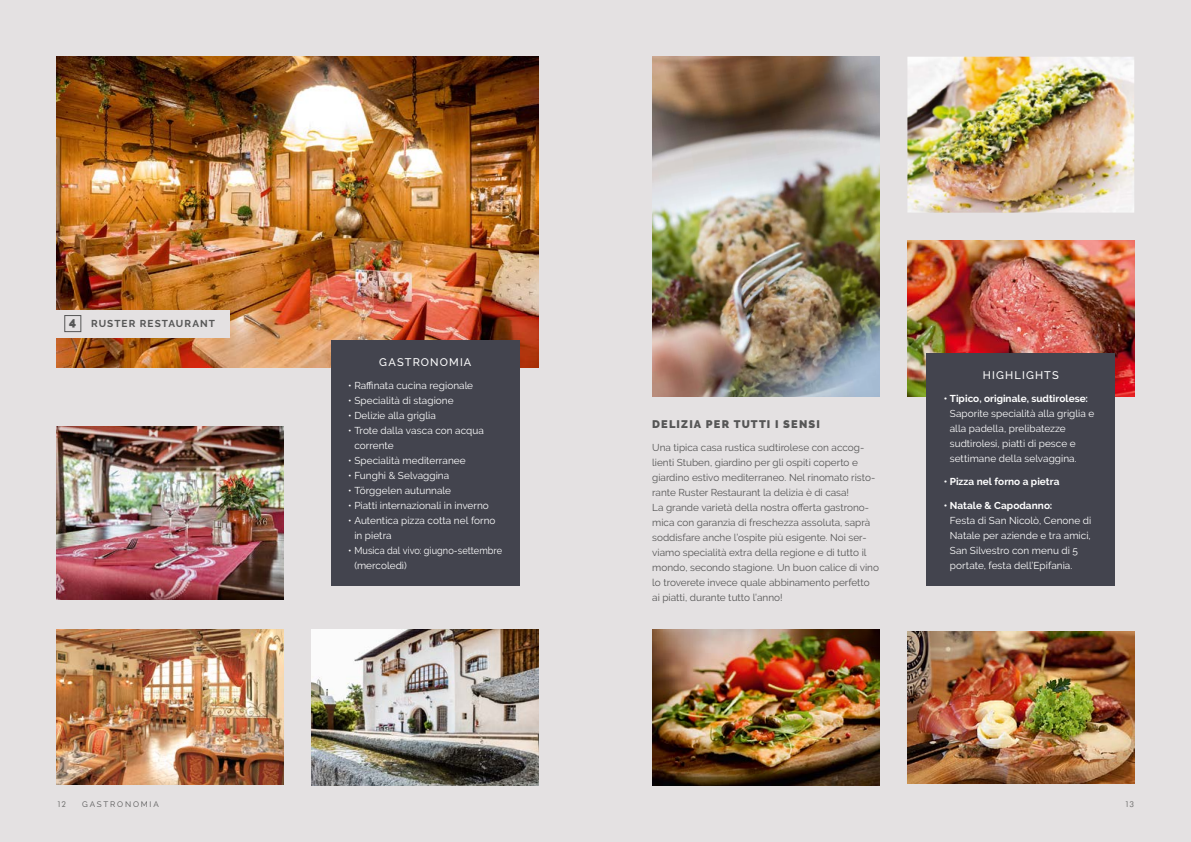
<style>
.page{position:relative;width:1191px;height:842px;background:#e4e1e2}
.page>*{position:absolute;margin:0;border:0;box-sizing:border-box;transform-origin:0 0}
.t1{font:900 11px "Raleway";letter-spacing:.11em;color:#565656}
.t2{font:500 11px "Raleway";letter-spacing:.105em;color:#fff}
.t3{font:10px/15px "Raleway";letter-spacing:.005em;color:#fff}
.t4{font:10px/15px "Raleway";color:#565656}
.t5{font:700 10px "Raleway";letter-spacing:.005em;color:#fff}
.t6{font:700 10px "Raleway";letter-spacing:.105em;color:#565656}
.t7{font:8px "Raleway";letter-spacing:.225em;color:#565656}
.t8{font:8px "Futura BT";color:#6f6f6e}
.s1{font-weight:900;font-size:12px}
</style>
<div class="page">
<img style="left:907px;top:241px;width:227px;height:156px">
<img style="left:652px;top:57px;width:227px;height:340px">
<img style="left:907px;top:57px;width:227px;height:156px">
<img style="left:57px;top:629px;width:226px;height:155px">
<img style="left:57px;top:427px;width:226px;height:172px">
<img style="left:57px;top:57px;width:482px;height:310px">
<div style="left:45px;top:310px;width:185px;height:27px;background:#e4e1e2"></div>
<div style="left:64px;top:315px;width:17px;height:17px;border:1px solid #565656"></div>
<div style="left:331px;top:341px;width:188px;height:245px;background:#43444e"></div>
<div style="left:926px;top:354px;width:188px;height:232px;background:#43444e"></div>
<img style="left:907px;top:631px;width:227px;height:152px">
<img style="left:652px;top:629px;width:227px;height:156px">
<img style="left:312px;top:629px;width:227px;height:156px">
<p class="t6" style="left:69px;top:317px;width:147px"><span class="s1">4</span> RUSTER RESTAURANT</p>
<p class="t2" style="left:379px;top:356px;width:94px">GASTRONOMIA</p>
<p class="t3" style="left:348px;top:378px;width:126px">• Raffinata cucina regionale</p>
<p class="t3" style="left:348px;top:393px;width:107px">• Specialità di stagione</p>
<p class="t3" style="left:348px;top:408px;width:89px">• Delizie alla griglia</p>
<p class="t3" style="left:354px;top:423px;width:131px;text-indent:-6px">• Trote dalla vasca con acqua corrente</p>
<p class="t3" style="left:348px;top:453px;width:119px">• Specialità mediterranee</p>
<p class="t3" style="left:348px;top:468px;width:102px">• Funghi &amp; Selvaggina</p>
<p class="t3" style="left:348px;top:483px;width:104px">• Törggelen autunnale</p>
<p class="t3" style="left:348px;top:498px;width:142px">• Piatti internazionali in inverno</p>
<p class="t3" style="left:354px;top:513px;width:143px;text-indent:-6px">• Autentica pizza cotta nel forno in pietra</p>
<p class="t3" style="left:354px;top:543px;width:149px;text-indent:-6px">• Musica dal vivo: giugno-settembre (mercoledì)</p>
<p class="t1" style="left:652px;top:417px;width:169px">DELIZIA PER TUTTI I SENSI</p>
<p class="t4" style="left:652px;top:439px;width:228px">Una tipica casa rustica sudtirolese con accog&shy;lienti Stuben, giardino per gli ospiti coperto e giardino estivo mediterraneo. Nel rinomato risto&shy;rante Ruster Restaurant la delizia è di casa!<br>La grande varietà della nostra offerta gastrono&shy;mica con garanzia di freschezza assoluta, saprà soddisfare anche l’ospite più esigente. Noi ser&shy;viamo specialità extra della regione e di tutto il mondo, secondo stagione. Un buon calice di vino lo troverete invece quale abbinamento perfetto ai piatti, durante tutto l’anno!</p>
<p class="t2" style="left:983px;top:369px;width:77px">HIGHLIGHTS</p>
<p class="t5" style="left:943px;top:392px;width:146px">• Tipico, originale, sudtirolese:</p>
<p class="t3" style="left:949px;top:406px;width:146px">Saporite specialità alla griglia e alla padella, prelibatezze sudtirolesi, piatti di pesce e settimane della selvaggina.</p>
<p class="t5" style="left:943px;top:476px;width:117px">• Pizza nel forno a pietra</p>
<p class="t5" style="left:943px;top:499px;width:110px">• Natale &amp; Capodanno:</p>
<p class="t3" style="left:949px;top:513px;width:143px">Festa di San Nicolò, Cenone di<br>Natale per aziende e tra amici,<br>San Silvestro con menu di 5 portate, festa dell’Epifania.</p>
<p class="t8" style="left:57px;top:799px;width:11px">12</p>
<p class="t8" style="left:1124px;top:799px;width:11px">13</p>
<p class="t7" style="left:82px;top:799px;width:78px">GASTRONOMIA</p>
</div>
